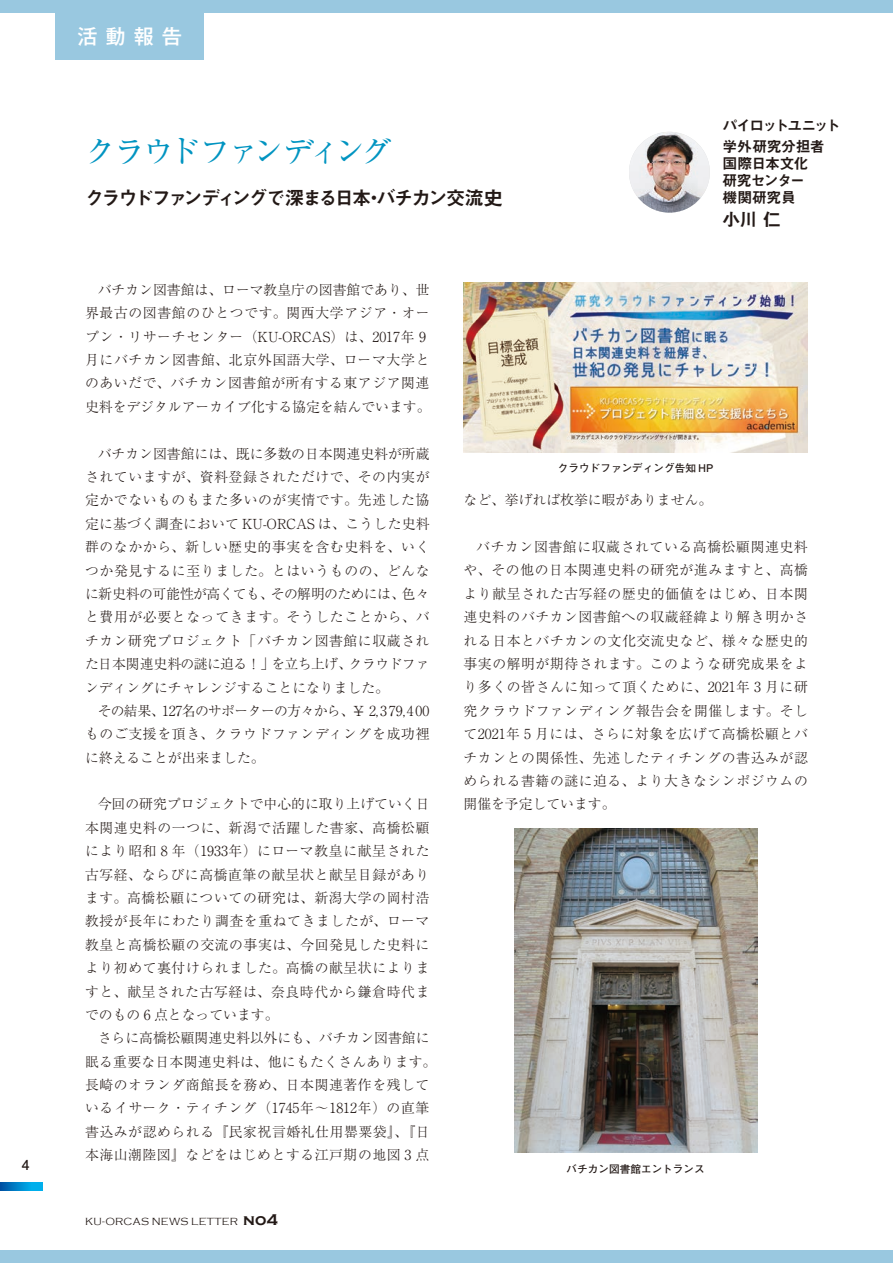
<style>
.page{position:relative;width:893px;height:1263px;background:#fff}
.page>*{position:absolute;margin:0;border:0;box-sizing:border-box;transform-origin:0 0}
.t1{font:31.95px "Ryumin Pr 6";letter-spacing:-.125em;color:#0094c1}
.t2{font:500 20.25px "Gothic MB101 Pr 6";color:#fff}
.t3{font:19.2px "Midashi Go Pro MB31";letter-spacing:-.1em;color:#231916}
.t4{font:17.85px "Midashi Go Pro MB31";color:#231916}
.t5{font:14.85px/17px "Midashi Go Pro MB31";letter-spacing:-.055em;color:#231916}
.t6{font:300 13.8px/23.4px "Ryumin Pr 6";letter-spacing:.04em;color:#231916;text-align:justify}
.t7{font:300 13.8px "Ryumin Pr 6";color:#231916}
.t8{font:700 13.8px "Futo Go B101 Pr 6";color:#231916}
.t9{font:700 10.65px "Futo Go B101 Pr 6";color:#231916}
.t10{font:300 10.65px "Copperplate Gothic";letter-spacing:.035em;color:#231916}
.s1{font-weight:700;font-size:15.9px}
</style>
<div class="page">
<div style="left:0;top:1250px;width:893px;height:13px;background:#99c8e0"></div>
<div style="left:0;top:0;width:893px;height:13px;background:#99c8e0"></div>
<img style="left:629px;top:132px;width:81px;height:81px;border-radius:40px">
<img style="left:463px;top:283px;width:345px;height:169px">
<div style="left:55px;top:0;width:149px;height:60px;background:#99c8e0"></div>
<img style="left:514px;top:828px;width:243px;height:324px">
<svg style="left:0;top:1182px;width:43px;height:9px"></svg>
<h2 class="t2" style="left:77px;top:19px;width:106px">活動報告</h2>
<h1 class="t1" style="left:85px;top:126px;width:310px">クラウドファンディング</h1>
<h3 class="t3" style="left:85px;top:182px;width:419px">クラウドファンディングで深まる日本・バチカン交流史</h3>
<p class="t5" style="left:723px;top:113px;width:119px;line-height:21.3px">パイロットユニット学外研究分担者</p>
<p class="t5" style="left:723px;top:154px;width:87px">国際日本文化研究センター機関研究員</p>
<p class="t4" style="left:723px;top:205px;width:60px">小川 仁</p>
<p class="t6" style="left:85px;top:277px;width:347px;text-align:left;text-indent:13px">バチカン図書館は、ローマ教皇庁の図書館であり、世界最古の図書館のひとつです。関西大学アジア・オープン・リサーチセンター（KU-ORCAS）は、2017年 9月にバチカン図書館、北京外国語大学、ローマ大学とのあいだで、バチカン図書館が所有する東アジア関連史料をデジタルアーカイブ化する協定を結んでいます。</p>
<p class="t6" style="left:85px;top:441px;width:346px;text-indent:13px">バチカン図書館には、既に多数の日本関連史料が所蔵されていますが、資料登録されただけで、その内実が定かでないものもまた多いのが実情です。先述した協定に基づく調査において KU-ORCAS は、こうした史料群のなかから、新しい歴史的事実を含む史料を、いくつか発見するに至りました。とはいうものの、どんなに新史料の可能性が高くても、その解明のためには、色々と費用が必要となってきます。そうしたことから、バチカン研究プロジェクト「バチカン図書館に収蔵された日本関連史料の謎に迫る！」を立ち上げ、クラウドファンディングにチャレンジすることになりました。</p>
<p class="t6" style="left:85px;top:698px;width:346px;text-indent:13px">その結果、127名のサポーターの方々から、￥ 2,379,400ものご支援を頂き、クラウドファンディングを成功裡に終えることが出来ました。</p>
<p class="t6" style="left:85px;top:792px;width:346px;text-indent:13px">今回の研究プロジェクトで中心的に取り上げていく日本関連史料の一つに、新潟で活躍した書家、高橋松顧により昭和 8 年（1933年）にローマ教皇に献呈された古写経、ならびに高橋直筆の献呈状と献呈目録があります。高橋松顧についての研究は、新潟大学の岡村浩教授が長年にわたり調査を重ねてきましたが、ローマ教皇と高橋松顧の交流の事実は、今回発見した史料により初めて裏付けられました。高橋の献呈状によりますと、献呈された古写経は、奈良時代から鎌倉時代までのもの 6 点となっています。</p>
<p class="t6" style="left:85px;top:1025px;width:353px;text-align:center">さらに高橋松顧関連史料以外にも、バチカン図書館に<br>眠る重要な日本関連史料は、他にもたくさんあります。長崎のオランダ商館長を務め、日本関連著作を残しているイサーク・ティチング（1745年～1812年）の直筆書込みが認められる『民家祝言婚礼仕用罌粟袋』、『日本海山潮陸図』などをはじめとする江戸期の地図 3 点</p>
<p class="t9" style="left:558px;top:459px;width:157px">クラウドファンディング告知 HP</p>
<p class="t7" style="left:463px;top:489px;width:250px">など、挙げれば枚挙に暇がありません。</p>
<p class="t6" style="left:463px;top:534px;width:346px;text-indent:13px">バチカン図書館に収蔵されている高橋松顧関連史料や、その他の日本関連史料の研究が進みますと、高橋より献呈された古写経の歴史的価値をはじめ、日本関連史料のバチカン図書館への収蔵経緯より解き明かされる日本とバチカンの文化交流史など、様々な歴史的事実の解明が期待されます。このような研究成果をより多くの皆さんに知って頂くために、2021年 3 月に研究クラウドファンディング報告会を開催します。そして2021年 5 月には、さらに対象を広げて高橋松顧とバチカンとの関係性、先述したティチングの書込みが認められる書籍の謎に迫る、より大きなシンポジウムの開催を予定しています。</p>
<p class="t8" style="left:22px;top:1154px;width:9px">4</p>
<p class="t9" style="left:567px;top:1161px;width:140px">バチカン図書館エントランス</p>
<p class="t10" style="left:85px;top:1216px;width:194px">KU-ORCAS NEWS LETTER <span class="s1">no4</span></p>
</div>
